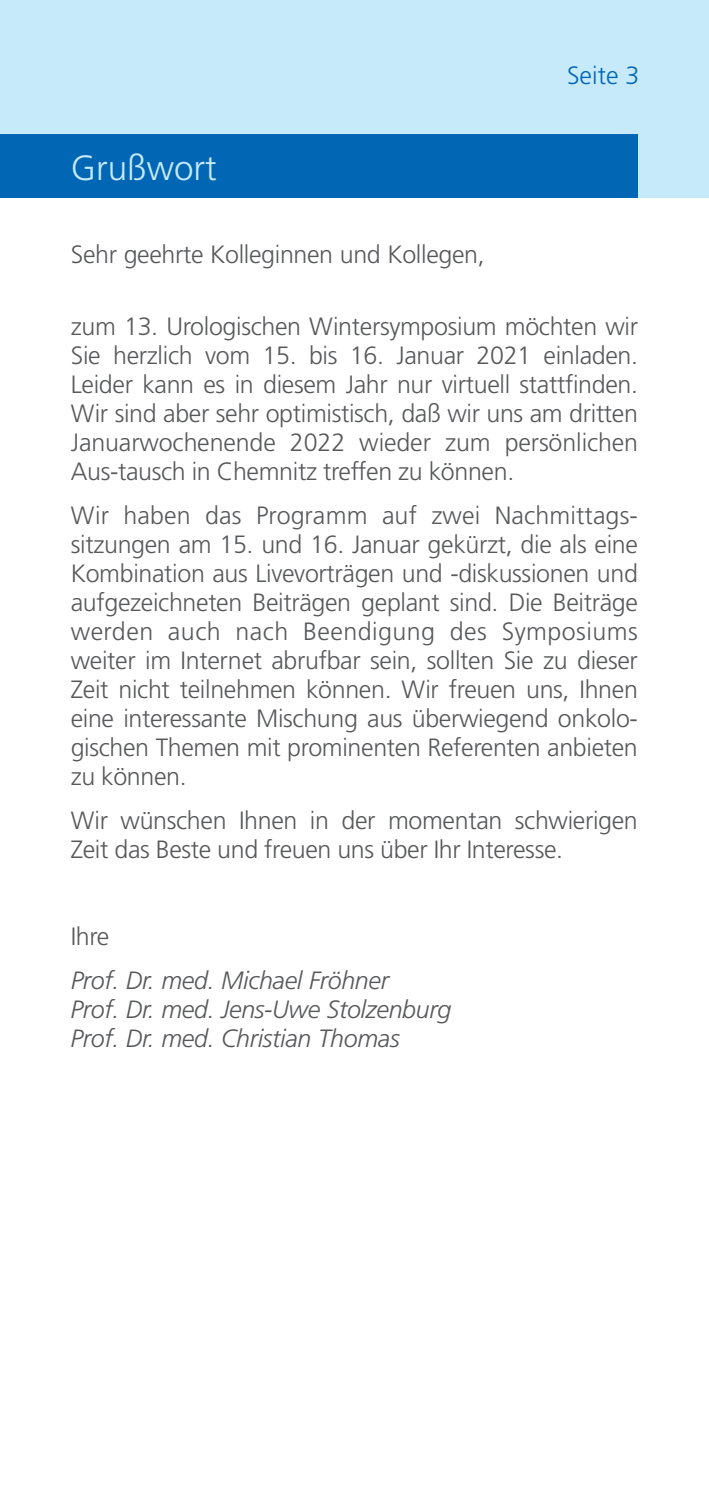
<style>
.page{position:relative;width:709px;height:1489px;background:#fff}
.page>*{position:absolute;margin:0;border:0;box-sizing:border-box;transform-origin:0 0}
.t1{font:300 35px "Frutiger";color:#c6eafa}
.t2{font:300 25px/29px "Frutiger";letter-spacing:-.015em;color:#57585a;text-align:justify}
.t3{font:italic 300 25px/29.2px "Frutiger";letter-spacing:-.015em;color:#57585a}
.t4{font:300 25px "Frutiger";color:#0166b3}
</style>
<div class="page">
<div style="left:0;top:0;width:709px;height:198px;background:#c6eafa"></div>
<div style="left:0;top:134px;width:638px;height:64px;background:#0166b3"></div>
<h1 class="t1" style="left:71px;top:154px;width:147px">Grußwort</h1>
<p class="t2" style="left:71px;top:242px;width:415px">Sehr geehrte Kolleginnen und Kollegen,</p>
<p class="t4" style="left:567px;top:65px;width:74px">Seite 3</p>
<p class="t2" style="left:71px;top:314px;width:569px">zum 13. Urologischen Wintersymposium möchten wir Sie herzlich vom 15. bis 16. Januar 2021 einladen.<br>Leider kann es in diesem Jahr nur virtuell stattfinden.<br>Wir sind aber sehr optimistisch, daß wir uns am dritten Januarwochenende 2022 wieder zum persönlichen Aus-tausch in Chemnitz treffen zu können.</p>
<p class="t2" style="left:71px;top:503px;width:569px">Wir haben das Programm auf zwei Nachmittags&shy;sitzungen am 15. und 16. Januar gekürzt, die als eine Kombination aus Livevorträgen und -diskussionen und aufgezeichneten Beiträgen geplant sind. Die Beiträge werden auch nach Beendigung des Symposiums weiter im Internet abrufbar sein, sollten Sie zu dieser Zeit nicht teilnehmen können. Wir freuen uns, Ihnen eine interessante Mischung aus überwiegend onkolo&shy;gischen Themen mit prominenten Referenten anbieten zu können.</p>
<p class="t2" style="left:71px;top:808px;width:568px">Wir wünschen Ihnen in der momentan schwierigen<br>Zeit das Beste und freuen uns über Ihr Interesse.</p>
<p class="t2" style="left:71px;top:924px;width:40px">Ihre</p>
<p class="t3" style="left:71px;top:967px;width:382px">Prof. Dr. med. Michael Fröhner<br>Prof. Dr. med. Jens-Uwe Stolzenburg<br>Prof. Dr. med. Christian Thomas</p>
</div>
